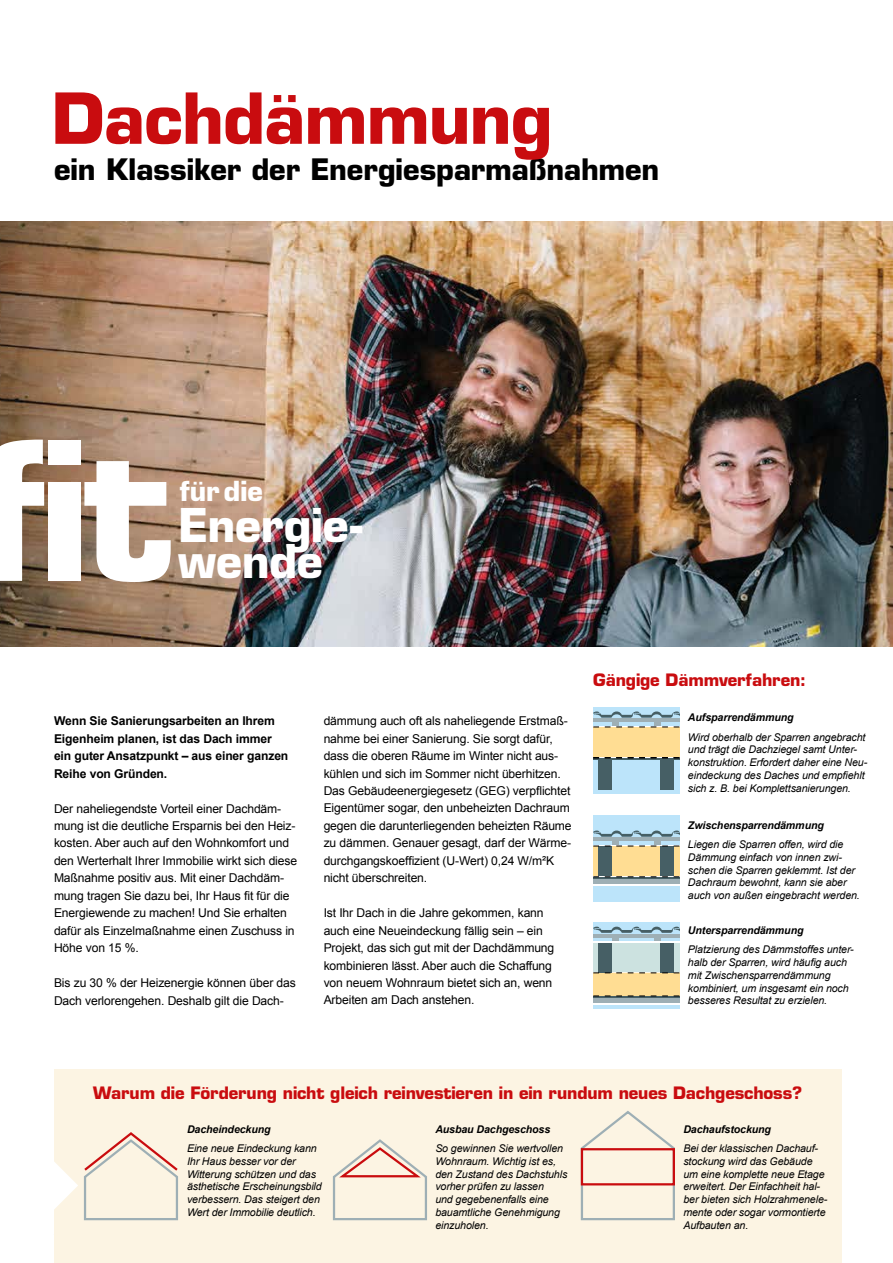
<style>
.page{position:relative;width:893px;height:1263px;background:#fff}
.page>*{position:absolute;margin:0;border:0;box-sizing:border-box;transform-origin:0 0}
.t1{font:700 68.4px "Eurostile LT Std";letter-spacing:-.02em;color:#c90c0f}
.t2{font:700 45.45px/36.3px "Eurostile LT Std";letter-spacing:-.01em;color:#fff}
.t3{font:700 28.8px "Eurostile LT Std";letter-spacing:-.005em;color:#000}
.t4{font:700 27px "Eurostile LT Std";color:#fff}
.t5{font:700 16.65px "Eurostile LT Std";letter-spacing:-.01em;color:#c90c0f}
.t6{font:12.15px/17.4px "Arial";letter-spacing:-.01em;color:#000}
.t7{font:700 12.15px/17.4px "Arial";letter-spacing:-.01em;color:#000}
.t8{font:italic 10.65px/12.8px "Arial";letter-spacing:-.01em;color:#000}
.t9{font:italic 700 10.65px "Arial";letter-spacing:-.01em;color:#000}
</style>
<div class="page">
<img style="left:1px;top:222px;width:891px;height:425px">
<div style="left:54px;top:1069px;width:787px;height:194px;background:#fcf4e3"></div>
<div style="left:593px;top:707px;width:86px;height:86px;background:#bce4fa"></div>
<hr style="left:593px;top:758px;width:86px;height:1px;background:#465f65">
<div style="left:593px;top:727px;width:86px;height:30px;background:#ffdd93"></div>
<div style="left:598px;top:759px;width:14px;height:30px;background:#465f65"></div>
<div style="left:660px;top:759px;width:14px;height:30px;background:#465f65"></div>
<div style="left:593px;top:815px;width:86px;height:86px;background:#bce4fa"></div>
<div style="left:593px;top:878px;width:86px;height:6px;background:#9eafb5"></div>
<hr style="left:593px;top:884px;width:86px;height:1px;background:#fff">
<hr style="left:593px;top:877px;width:86px;height:1px;background:#465f65">
<div style="left:593px;top:846px;width:86px;height:30px;background:#ffdd93"></div>
<div style="left:598px;top:846px;width:14px;height:30px;background:#465f65"></div>
<div style="left:660px;top:846px;width:14px;height:30px;background:#465f65"></div>
<div style="left:593px;top:922px;width:86px;height:87px;background:#bce4fa"></div>
<svg style="left:593px;top:927px;width:86px;height:15px"></svg>
<hr style="left:593px;top:942px;width:86px;height:1px;background:#fff">
<div style="left:593px;top:997px;width:86px;height:7px;background:#9eafb5"></div>
<hr style="left:593px;top:1004px;width:86px;height:1px;background:#fff">
<hr style="left:593px;top:996px;width:86px;height:1px;background:#465f65">
<div style="left:593px;top:943px;width:86px;height:29px;background:#cce2e0"></div>
<div style="left:593px;top:973px;width:86px;height:22px;background:#ffdd93"></div>
<div style="left:598px;top:943px;width:14px;height:29px;background:#465f65"></div>
<div style="left:660px;top:943px;width:14px;height:29px;background:#465f65"></div>
<svg style="left:593px;top:995px;width:86px;height:1px"></svg>
<svg style="left:593px;top:972px;width:86px;height:1px"></svg>
<svg style="left:593px;top:876px;width:86px;height:1px"></svg>
<svg style="left:593px;top:830px;width:86px;height:16px"></svg>
<svg style="left:593px;top:711px;width:86px;height:16px"></svg>
<svg style="left:593px;top:757px;width:86px;height:1px"></svg>
<svg style="left:54px;top:1132px;width:124px;height:89px"></svg>
<svg style="left:580px;top:1111px;width:95px;height:110px"></svg>
<svg style="left:332px;top:1139px;width:95px;height:82px"></svg>
<div style="left:581px;top:1148px;width:94px;height:37px;border:2px solid #c90c0f"></div>
<div style="left:48px;top:482px;width:33px;height:99px;background:#fff"></div>
<div style="left:48px;top:440px;width:33px;height:24px;background:#fff"></div>
<svg style="left:1px;top:439px;width:43px;height:142px"></svg>
<svg style="left:84px;top:461px;width:87px;height:121px"></svg>
<h1 class="t1" style="left:52px;top:76px;width:502px">Dachdämmung</h1>
<h3 class="t3" style="left:54px;top:152px;width:607px">ein Klassiker der Energiesparmaßnahmen</h3>
<h3 class="t4" style="left:179px;top:474px;width:85px">für die</h3>
<h2 class="t2" style="left:178px;top:507px;width:186px">Energie&shy;wende</h2>
<p class="t7" style="left:54px;top:713px;width:236px">Wenn Sie Sanierungsarbeiten an Ihrem Eigenheim planen, ist das Dach immer ein guter Ansatzpunkt – aus einer ganzen Reihe von Gründen.</p>
<p class="t6" style="left:54px;top:800px;width:245px">Der naheliegendste Vorteil einer Dachdäm&shy;mung ist die deutliche Ersparnis bei den Heiz&shy;kosten. Aber auch auf den Wohnkomfort und den Werterhalt Ihrer Immobilie wirkt sich diese Maßnahme positiv aus. Mit einer Dachdäm&shy;mung tragen Sie dazu bei, Ihr Haus fit für die Energiewende zu machen! Und Sie erhalten dafür als Einzelmaßnahme einen Zuschuss in Höhe von 15 %.</p>
<p class="t6" style="left:54px;top:974px;width:243px">Bis zu 30 % der Heizenergie können über das<br>Dach verlorengehen. Deshalb gilt die Dach-</p>
<p class="t6" style="left:324px;top:712px;width:250px">dämmung auch oft als naheliegende Erstmaß&shy;nahme bei einer Sanierung. Sie sorgt dafür, dass die oberen Räume im Winter nicht aus&shy;kühlen und sich im Sommer nicht überhitzen.<br>Das Gebäudeenergiegesetz (GEG) verpflichtet Eigentümer sogar, den unbeheizten Dachraum gegen die darunterliegenden beheizten Räume zu dämmen. Genauer gesagt, darf der Wärme&shy;durchgangskoeffizient (U-Wert) 0,24 W/m²K nicht überschreiten.</p>
<p class="t6" style="left:324px;top:904px;width:232px">Ist Ihr Dach in die Jahre gekommen, kann auch eine Neueindeckung fällig sein – ein Projekt, das sich gut mit der Dachdämmung kombinieren lässt. Aber auch die Schaffung von neuem Wohnraum bietet sich an, wenn Arbeiten am Dach anstehen.</p>
<h3 class="t5" style="left:593px;top:669px;width:214px">Gängige Dämmverfahren:</h3>
<p class="t9" style="left:688px;top:711px;width:107px">Aufsparrendämmung</p>
<p class="t8" style="left:688px;top:730px;width:181px">Wird oberhalb der Sparren angebracht und trägt die Dachziegel samt Unter&shy;konstruktion. Erfordert daher eine Neu&shy;eindeckung des Daches und empfiehlt sich z. B. bei Komplettsanierungen.</p>
<p class="t9" style="left:688px;top:818px;width:137px">Zwischensparrendämmung</p>
<p class="t8" style="left:688px;top:838px;width:173px">Liegen die Sparren offen, wird die Dämmung einfach von innen zwi&shy;schen die Sparren geklemmt. Ist der Dachraum bewohnt, kann sie aber auch von außen eingebracht werden.</p>
<p class="t9" style="left:688px;top:924px;width:117px">Untersparrendämmung</p>
<p class="t8" style="left:688px;top:943px;width:167px">Platzierung des Dämmstoffes unter&shy;halb der Sparren, wird häufig auch mit Zwischensparrendämmung kombiniert, um insgesamt ein noch besseres Resultat zu erzielen.</p>
<h3 class="t5" style="left:93px;top:1082px;width:711px">Warum die Förderung nicht gleich reinvestieren in ein rundum neues Dachgeschoss?</h3>
<p class="t9" style="left:683px;top:1122px;width:89px">Dachaufstockung</p>
<p class="t8" style="left:683px;top:1142px;width:145px">Bei der klassischen Dachauf&shy;stockung wird das Gebäude um eine komplette neue Etage erweitert. Der Einfachheit hal&shy;ber bieten sich Holzrahmenele&shy;mente oder sogar vormontierte<br>Aufbauten an.</p>
<p class="t9" style="left:187px;top:1122px;width:85px">Dacheindeckung</p>
<p class="t8" style="left:187px;top:1142px;width:136px">Eine neue Eindeckung kann<br>Ihr Haus besser vor der<br>Witterung schützen und das ästhetische Erscheinungsbild verbessern. Das steigert den<br>Wert der Immobilie deutlich.</p>
<p class="t9" style="left:435px;top:1122px;width:116px">Ausbau Dachgeschoss</p>
<p class="t8" style="left:435px;top:1142px;width:133px">So gewinnen Sie wertvollen<br>Wohnraum. Wichtig ist es, den Zustand des Dachstuhls vorher prüfen zu lassen<br>und gegebenenfalls eine bauamtliche Genehmigung einzuholen.</p>
</div>
